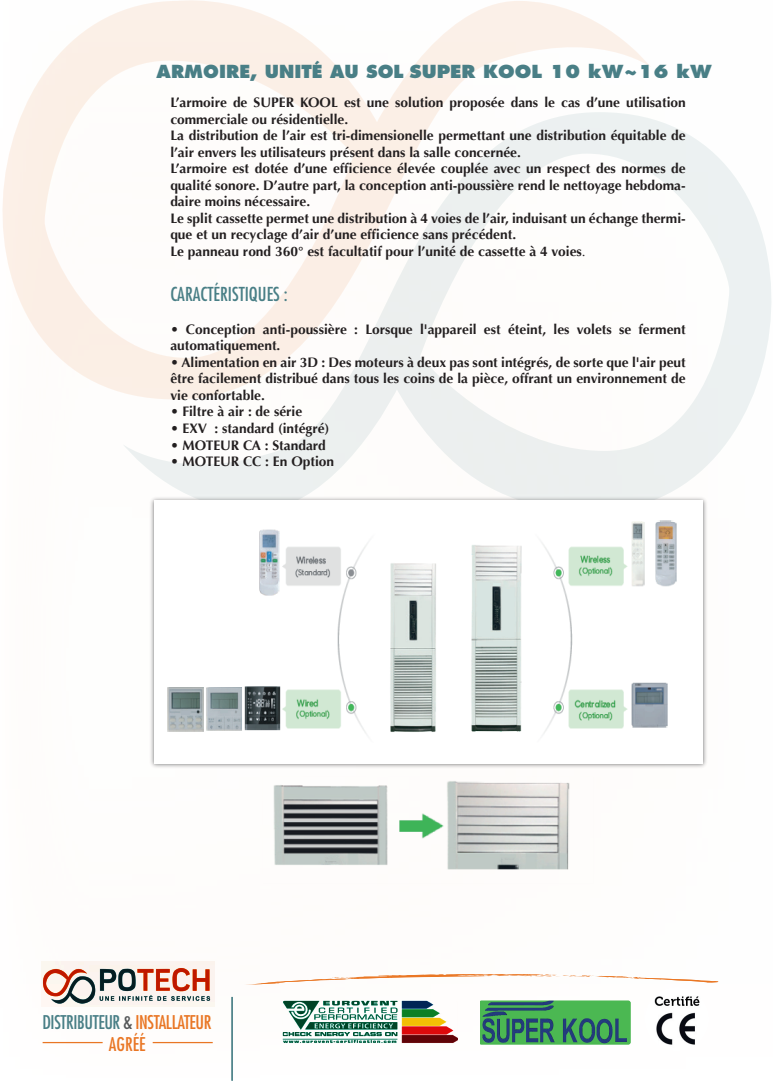
<style>
.page{position:relative;width:773px;height:1081px;background:#fff}
.page>*{position:absolute;margin:0;border:0;box-sizing:border-box;transform-origin:0 0}
.t1{font:condensed 18.75px "Futura";color:#497f86}
.t2{font:condensed 18.5px/22.1px "Futura";letter-spacing:-.02em;color:#e97624;text-align:center}
.t3{font:800 17.5px "Futura";color:#497f86}
.t4{font:700 13.75px/16.5px "Optima";color:#231f20}
.s1{font-weight:400}
.s2{color:#497f86}
.s3{color:#56595a}
</style>
<div class="page">
<img style="left:42px;top:961px;width:172px;height:45px">
<img style="left:283px;top:1000px;width:175px;height:43px">
<img style="left:480px;top:1000px;width:150px;height:44px">
<img style="left:644px;top:987px;width:65px;height:64px;border-radius:32px">
<hr style="left:231px;top:997px;width:2px;height:83px;background:#497f86">
<svg style="left:255px;top:974px;width:464px;height:10px"></svg>
<hr style="left:43px;top:1042px;width:60px;height:1px;background:#e97624">
<hr style="left:153px;top:1042px;width:60px;height:1px;background:#e97624">
<svg style="left:2px;top:0;width:648px;height:393px"></svg>
<svg style="left:123px;top:112px;width:648px;height:382px"></svg>
<img style="left:150px;top:494px;width:557px;height:274px">
<img style="left:155px;top:501px;width:547px;height:262px">
<img style="left:273px;top:781px;width:297px;height:89px">
<p class="t3" style="left:156px;top:61px;width:556px">ARMOIRE, UNITÉ AU SOL SUPER KOOL 10 kW~16 kW</p>
<p class="t4" style="left:170px;top:95px;width:517px">L’armoire de SUPER KOOL est une solution proposée dans le cas d’une utilisation commerciale ou résidentielle.<br>La distribution de l’air est tri-dimensionelle permettant une distribution équitable de l’air envers les utilisateurs présent dans la salle concernée.<br>L’armoire est dotée d’une efficience élevée couplée avec un respect des normes de qualité sonore. D’autre part, la conception anti-poussière rend le nettoyage hebdoma&shy;daire moins nécessaire.<br>Le split cassette permet une distribution à 4 voies de l’air, induisant un échange thermi&shy;que et un recyclage d’air d’une efficience sans précédent.<br>Le panneau rond 360° est facultatif pour l’unité de cassette à 4 voies<span class="s1">.</span></p>
<h1 class="t1" style="left:170px;top:282px;width:119px">CARACTÉRISTIQUES :</h1>
<p class="t4" style="left:170px;top:321px;width:517px">• Conception anti-poussière : Lorsque l'appareil est éteint, les volets se ferment automatiquement.</p>
<p class="t4" style="left:170px;top:354px;width:517px;text-align:justify">• Alimentation en air 3D : Des moteurs à deux pas sont intégrés, de sorte que l'air peut être facilement distribué dans tous les coins de la pièce, offrant un environnement de vie confortable.</p>
<p class="t4" style="left:170px;top:404px;width:133px">• Filtre à air : de série</p>
<p class="t4" style="left:170px;top:420px;width:160px">• EXV : standard (intégré)</p>
<p class="t4" style="left:170px;top:437px;width:157px">• MOTEUR CA : Standard</p>
<p class="t4" style="left:170px;top:453px;width:165px">• MOTEUR CC : En Option</p>
<h2 class="t2" style="left:42px;top:1011px;width:171px"><span class="s2">DISTRIBUTEUR</span> <span class="s3">&amp;</span> INSTALLATEUR<br>AGRÉÉ</h2>
</div>
